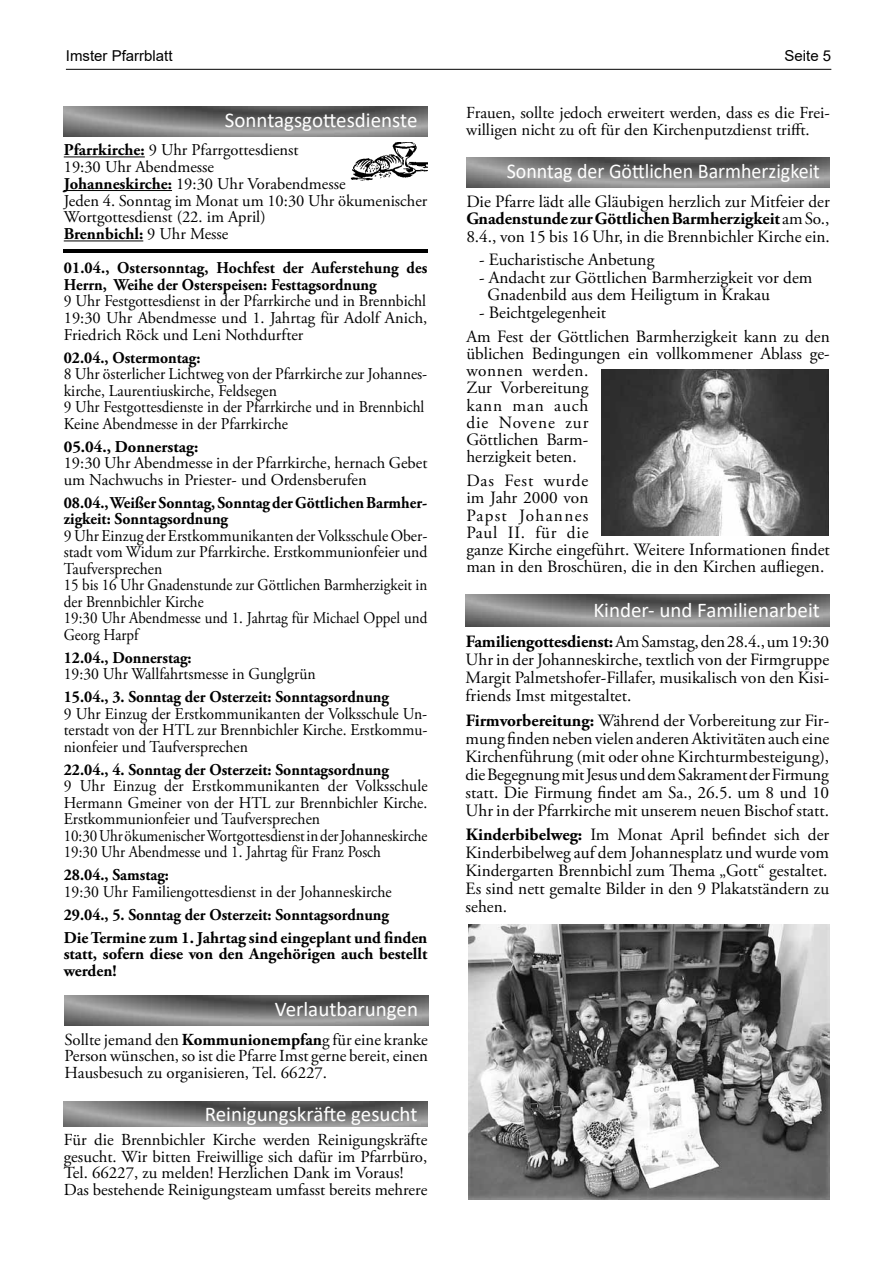
<style>
.page{position:relative;width:893px;height:1263px;background:#fff}
.page>*{position:absolute;margin:0;border:0;box-sizing:border-box;transform-origin:0 0}
.t1{font:21px "Calibri";color:#fff}
.t2{font:21px "Calibri";color:#fff;scale:.95 1}
.t3{font:17.25px/17.2px "Adobe Garamond Pro";color:#000;text-align:justify}
.t4{font:16.8px/16.5px "Adobe Garamond Pro";color:#000}
.t5{font:16.5px/16.5px "Adobe Garamond Pro";color:#000;scale:.95 1}
.t6{font:700 16.5px/16.5px "Adobe Garamond Pro";color:#000;scale:.95 1}
.t7{font:16.5px/16.8px "Adobe Garamond Pro";color:#000}
.t8{font:700 16.5px/16.5px "Adobe Garamond Pro";color:#000}
.t9{font:15px "Arial";color:#000}
.s1{font-weight:700}
</style>
<div class="page">
<img style="left:64px;top:106px;width:363px;height:30px">
<hr style="left:66px;top:69px;width:765px;height:1px;background:#000">
<hr style="left:64px;top:156px;width:81px;height:1px;background:#000">
<hr style="left:64px;top:190px;width:108px;height:1px;background:#000">
<hr style="left:64px;top:240px;width:79px;height:1px;background:#000">
<img style="left:350px;top:143px;width:77px;height:38px">
<img style="left:64px;top:249px;width:363px;height:4px">
<img style="left:466px;top:595px;width:363px;height:32px">
<img style="left:64px;top:1101px;width:363px;height:26px">
<img style="left:468px;top:924px;width:361px;height:275px">
<img style="left:466px;top:157px;width:364px;height:31px">
<img style="left:64px;top:995px;width:364px;height:30px">
<img style="left:601px;top:369px;width:228px;height:167px">
<p class="t9" style="left:66px;top:45px;width:108px">Imster Pfarrblatt</p>
<p class="t9" style="left:785px;top:45px;width:48px">Seite 5</p>
<p class="t1" style="left:225px;top:105px;width:194px">Sonntagsgottesdienste</p>
<p class="t7" style="left:64px;top:142px;width:365px"><span class="s1">Pfarrkirche:</span> 9 Uhr Pfarrgottesdienst<br>19:30 Uhr Abendmesse<br><span class="s1">Johanneskirche:</span> 19:30 Uhr Vorabendmesse<br>Jeden 4. Sonntag im Monat um 10:30 Uhr ökumenischer Wortgottesdienst (22. im April)<br><span class="s1">Brennbichl:</span> 9 Uhr Messe</p>
<p class="t6" style="left:64px;top:260px;width:384px">01.04., Ostersonntag, Hochfest der Auferstehung des<br>Herrn, Weihe der Osterspeisen: Festtagsordnung</p>
<p class="t5" style="left:64px;top:294px;width:384px;text-align:justify">9 Uhr Festgottesdienst in der Pfarrkirche und in Brennbichl 19:30 Uhr Abendmesse und 1. Jahrtag für Adolf Anich, Friedrich Röck und Leni Nothdurfter</p>
<p class="t6" style="left:64px;top:349px;width:145px">02.04., Ostermontag:</p>
<p class="t5" style="left:64px;top:366px;width:384px">8 Uhr österlicher Lichtweg von der Pfarrkirche zur Johannes&shy;kirche, Laurentiuskirche, Feldsegen<br>9 Uhr Festgottesdienste in der Pfarrkirche und in Brennbichl Keine Abendmesse in der Pfarrkirche</p>
<p class="t8" style="left:64px;top:438px;width:136px">05.04., Donnerstag:</p>
<p class="t7" style="left:64px;top:455px;width:365px">19:30 Uhr Abendmesse in der Pfarrkirche, hernach Gebet um Nachwuchs in Priester- und Ordensberufen</p>
<p class="t6" style="left:64px;top:494px;width:384px">08.04., Weißer Sonntag, Sonntag der Göttlichen Barmher&shy;zigkeit: Sonntagsordnung</p>
<p class="t5" style="left:64px;top:528px;width:384px">9 Uhr Einzug der Erstkommunikanten der Volksschule Ober&shy;stadt vom Widum zur Pfarrkirche. Erstkommunionfeier und Taufversprechen<br>15 bis 16 Uhr Gnadenstunde zur Göttlichen Barmherzigkeit in der Brennbichler Kirche<br>19:30 Uhr Abendmesse und 1. Jahrtag für Michael Oppel und Georg Harpf</p>
<p class="t6" style="left:64px;top:649px;width:136px">12.04., Donnerstag:</p>
<p class="t5" style="left:64px;top:666px;width:267px">19:30 Uhr Wallfahrtsmesse in Gunglgrün</p>
<p class="t6" style="left:64px;top:689px;width:344px">15.04., 3. Sonntag der Osterzeit: Sonntagsordnung</p>
<p class="t5" style="left:64px;top:706px;width:384px;text-align:justify">9 Uhr Einzug der Erstkommunikanten der Volksschule Un&shy;terstadt von der HTL zur Brennbichler Kirche. Erstkommu&shy;nionfeier und Taufversprechen</p>
<p class="t6" style="left:64px;top:761px;width:344px">22.04., 4. Sonntag der Osterzeit: Sonntagsordnung</p>
<p class="t5" style="left:64px;top:778px;width:384px">9 Uhr Einzug der Erstkommunikanten der Volksschule Hermann Gmeiner von der HTL zur Brennbichler Kirche.<br>Erstkommunionfeier und Taufversprechen<br>10:30 Uhr ökumenischer Wortgottesdienst in der Johanneskirche 19:30 Uhr Abendmesse und 1. Jahrtag für Franz Posch</p>
<p class="t6" style="left:64px;top:867px;width:112px">28.04., Samstag:</p>
<p class="t5" style="left:64px;top:884px;width:347px">19:30 Uhr Familiengottesdienst in der Johanneskirche</p>
<p class="t6" style="left:64px;top:903px;width:384px;line-height:23.1px">29.04., 5. Sonntag der Osterzeit: Sonntagsordnung<br>Die Termine zum 1. Jahrtag sind eingeplant und finden</p>
<p class="t8" style="left:64px;top:946px;width:365px">statt, sofern diese von den Angehörigen auch bestellt werden!</p>
<p class="t1" style="left:275px;top:994px;width:145px">Verlautbarungen</p>
<p class="t4" style="left:64px;top:1031px;width:365px;text-align:justify">Sollte jemand den <span class="s1">Kommunionempfan</span>g für eine kranke Person wünschen, so ist die Pfarre Imst gerne bereit, einen Hausbesuch zu organisieren, Tel. 66227.</p>
<p class="t1" style="left:205px;top:1100px;width:214px">Reinigungskräfte gesucht</p>
<p class="t4" style="left:64px;top:1132px;width:365px">Für die Brennbichler Kirche werden Reinigungskräfte gesucht. Wir bitten Freiwillige sich dafür im Pfarrbüro, Tel. 66227, zu melden! Herzlichen Dank im Voraus!<br>Das bestehende Reinigungsteam umfasst bereits mehrere</p>
<p class="t4" style="left:466px;top:105px;width:365px">Frauen, sollte jedoch erweitert werden, dass es die Frei&shy;willigen nicht zu oft für den Kirchenputzdienst trifft.</p>
<p class="t2" style="left:507px;top:157px;width:331px">Sonntag der Göttlichen Barmherzigkeit</p>
<p class="t3" style="left:466px;top:194px;width:365px">Die Pfarre lädt alle Gläubigen herzlich zur Mitfeier der <span class="s1">Gnadenstunde zur Göttlichen Barmherzigkeit</span> am So., 8.4., von 15 bis 16 Uhr, in die Brennbichler Kirche ein.</p>
<p class="t3" style="left:479px;top:252px;width:177px">- Eucharistische Anbetung</p>
<p class="t3" style="left:488px;top:269px;width:326px;text-indent:-9px">- Andacht zur Göttlichen Barmherzigkeit vor dem<br>Gnadenbild aus dem Heiligtum in Krakau</p>
<p class="t3" style="left:466px;top:301px;width:365px;line-height:23.7px;text-indent:13px">- Beichtgelegenheit<br>Am Fest der Göttlichen Barmherzigkeit kann zu den</p>
<p class="t3" style="left:466px;top:345px;width:365px;text-align:left">üblichen Bedingungen ein vollkommener Ablass ge&shy;wonnen werden.<br>Zur Vorbereitung<br>kann man auch<br>die Novene zur<br>Göttlichen Barm-<br>herzigkeit beten.</p>
<p class="t3" style="left:466px;top:473px;width:365px;text-align:left">Das Fest wurde<br>im Jahr 2000 von<br>Papst Johannes<br>Paul II. für die<br>ganze Kirche eingeführt. Weitere Informationen findet man in den Broschüren, die in den Kirchen aufliegen.</p>
<p class="t1" style="left:593px;top:595px;width:228px">Kinder- und Familienarbeit</p>
<p class="t3" style="left:466px;top:634px;width:365px;line-height:18px"><span class="s1">Familiengottesdienst:</span> Am Samstag, den 28.4., um 19:30<br>Uhr in der Johanneskirche, textlich von der Firmgruppe Margit Palmetshofer-Fillafer, musikalisch von den Kisi&shy;friends Imst mitgestaltet.</p>
<p class="t3" style="left:466px;top:712px;width:365px;line-height:18px"><span class="s1">Firmvorbereitung:</span> Während der Vorbereitung zur Fir&shy;mung finden neben vielen anderen Aktivitäten auch eine Kirchenführung (mit oder ohne Kirchturmbesteigung), die Begegnung mit Jesus und dem Sakrament der Firmung statt. Die Firmung findet am Sa., 26.5. um 8 und 10<br>Uhr in der Pfarrkirche mit unserem neuen Bischof statt.</p>
<p class="t3" style="left:466px;top:826px;width:365px;line-height:18px"><span class="s1">Kinderbibelweg:</span> Im Monat April befindet sich der Kinderbibelweg auf dem Johannesplatz und wurde vom Kindergarten Brennbichl zum Thema „Gott“ gestaltet.<br>Es sind nett gemalte Bilder in den 9 Plakatständern zu sehen.</p>
</div>
